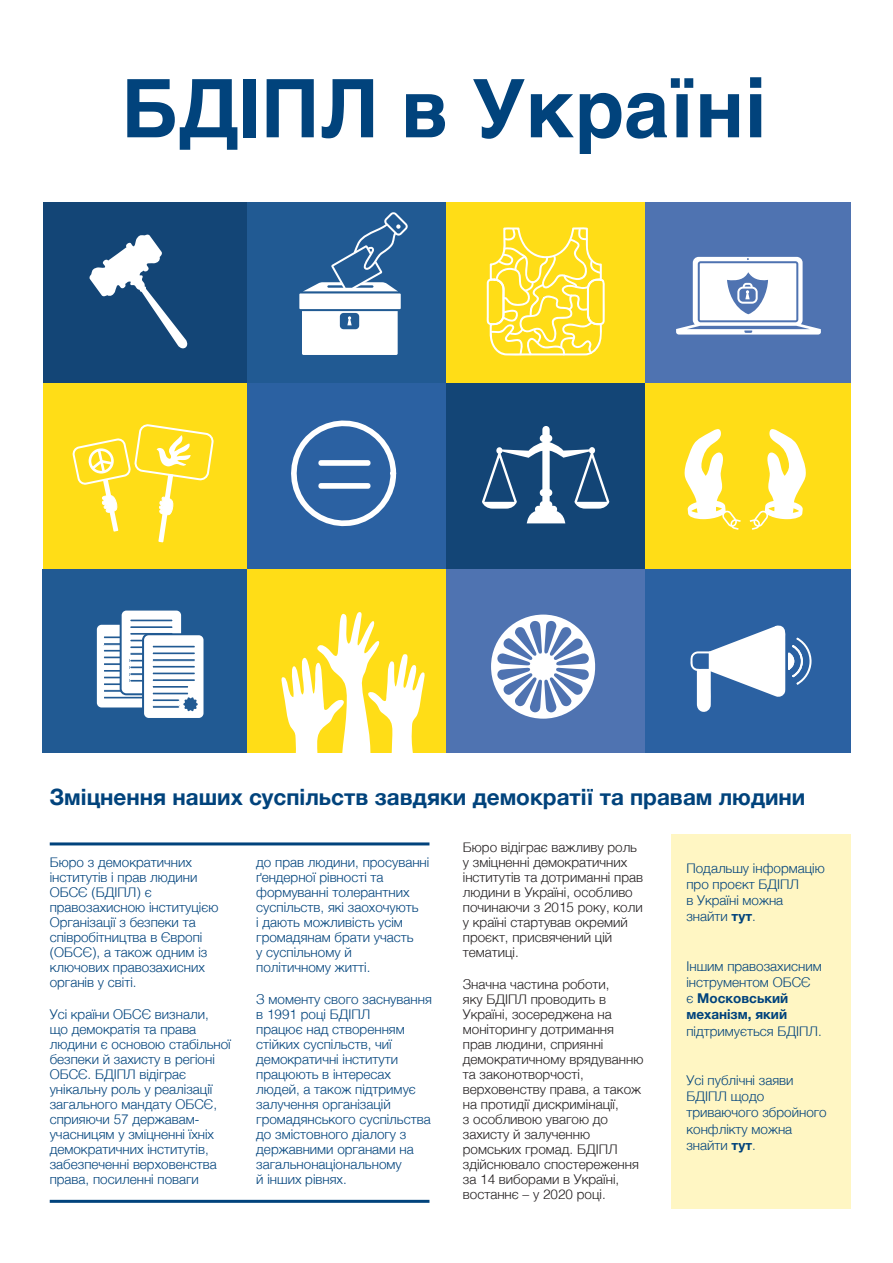
<style>
.page{position:relative;width:893px;height:1263px;background:#fff}
.page>*{position:absolute;margin:0;border:0;box-sizing:border-box;transform-origin:0 0}
.OSCE_Body_subheading{font:700 81px "Helvetica";color:#01437c}
.Subtitle{font:700 22.5px "Helvetica Neue";color:#01437c}
.OSCE_Body_flyer{font:300 13.5px/15px "Helvetica";color:#01437c}
.OSCE_Body_flyer-2{font:300 13.5px/15px "Helvetica";color:#231f20}
.s1{font-family:"Helvetica Neue";font-weight:700}
</style>
<div class="page">
<div style="left:671px;top:834px;width:179px;height:374px;background:#fff6c3"></div>
<div style="left:43px;top:202px;width:205px;height:181px;background:#134576"></div>
<div style="left:247px;top:202px;width:199px;height:181px;background:#215a93"></div>
<div style="left:446px;top:202px;width:198px;height:181px;background:#ffdd17"></div>
<div style="left:644px;top:202px;width:206px;height:181px;background:#4f73b1"></div>
<div style="left:43px;top:383px;width:205px;height:186px;background:#ffdd17"></div>
<div style="left:247px;top:383px;width:199px;height:186px;background:#2b61a2"></div>
<div style="left:446px;top:383px;width:198px;height:186px;background:#134576"></div>
<div style="left:644px;top:383px;width:206px;height:186px;background:#ffdd17"></div>
<div style="left:43px;top:569px;width:204px;height:184px;background:#215a93"></div>
<div style="left:247px;top:569px;width:199px;height:184px;background:#ffdd17"></div>
<div style="left:446px;top:569px;width:198px;height:184px;background:#4f73b1"></div>
<div style="left:644px;top:569px;width:206px;height:184px;background:#2b61a2"></div>
<div style="left:96px;top:624px;width:61px;height:84px;background:#fff;border-radius:6px"></div>
<div style="left:95px;top:623px;width:63px;height:86px;border:2px solid #215a93;border-radius:6px"></div>
<div style="left:103px;top:689px;width:44px;height:4px;border:1px solid #fff"></div>
<div style="left:103px;top:682px;width:44px;height:4px;border:1px solid #fff"></div>
<div style="left:103px;top:669px;width:44px;height:3px;border:1px solid #fff"></div>
<div style="left:103px;top:662px;width:44px;height:4px;border:1px solid #fff"></div>
<div style="left:103px;top:656px;width:37px;height:3px;border:1px solid #fff"></div>
<div style="left:103px;top:649px;width:37px;height:3px;border:1px solid #fff"></div>
<div style="left:103px;top:642px;width:28px;height:4px;border:1px solid #fff"></div>
<div style="left:103px;top:636px;width:28px;height:3px;border:1px solid #fff"></div>
<div style="left:103px;top:696px;width:44px;height:3px;border:1px solid #fff"></div>
<div style="left:121px;top:610px;width:61px;height:84px;background:#fff;border-radius:6px"></div>
<div style="left:120px;top:609px;width:63px;height:86px;border:2px solid #215a93;border-radius:6px"></div>
<div style="left:130px;top:625px;width:43px;height:4px;border:1px solid #fff"></div>
<div style="left:130px;top:632px;width:43px;height:3px;border:1px solid #fff"></div>
<div style="left:130px;top:646px;width:43px;height:3px;border:1px solid #fff"></div>
<div style="left:130px;top:652px;width:43px;height:4px;border:1px solid #fff"></div>
<div style="left:130px;top:659px;width:36px;height:3px;border:1px solid #fff"></div>
<div style="left:130px;top:666px;width:36px;height:3px;border:1px solid #fff"></div>
<div style="left:130px;top:672px;width:27px;height:4px;border:1px solid #fff"></div>
<div style="left:130px;top:679px;width:27px;height:3px;border:1px solid #fff"></div>
<div style="left:143px;top:634px;width:61px;height:85px;background:#fff;border-radius:6px"></div>
<div style="left:142px;top:633px;width:63px;height:87px;border:2px solid #215a93;border-radius:6px"></div>
<div style="left:152px;top:652px;width:44px;height:3px;border:1px solid #fff"></div>
<div style="left:152px;top:658px;width:44px;height:4px;border:1px solid #fff"></div>
<div style="left:152px;top:665px;width:44px;height:3px;border:1px solid #fff"></div>
<div style="left:152px;top:672px;width:44px;height:3px;border:1px solid #fff"></div>
<div style="left:152px;top:678px;width:44px;height:4px;border:1px solid #fff"></div>
<div style="left:152px;top:685px;width:37px;height:3px;border:1px solid #fff"></div>
<div style="left:152px;top:698px;width:28px;height:4px;border:1px solid #fff"></div>
<div style="left:152px;top:705px;width:28px;height:4px;border:1px solid #fff"></div>
<div style="left:152px;top:645px;width:44px;height:3px;border:1px solid #fff"></div>
<svg style="left:684px;top:429px;width:57px;height:101px"></svg>
<svg style="left:750px;top:429px;width:56px;height:101px"></svg>
<svg style="left:482px;top:426px;width:127px;height:97px"></svg>
<svg style="left:491px;top:614px;width:105px;height:105px"></svg>
<div style="left:298px;top:292px;width:104px;height:18px;background:#fff;border-radius:2px"></div>
<div style="left:297px;top:291px;width:106px;height:20px;border:2px solid #215a93;border-radius:2px"></div>
<svg style="left:302px;top:308px;width:96px;height:47px;background:#e6edf3"></svg>
<svg style="left:72px;top:425px;width:141px;height:117px"></svg>
<svg style="left:676px;top:257px;width:145px;height:78px"></svg>
<svg style="left:281px;top:612px;width:144px;height:141px"></svg>
<svg style="left:183px;top:697px;width:15px;height:15px"></svg>
<svg style="left:89px;top:234px;width:98px;height:114px"></svg>
<svg style="left:297px;top:212px;width:111px;height:84px"></svg>
<svg style="left:291px;top:420px;width:105px;height:107px"></svg>
<svg style="left:486px;top:227px;width:119px;height:129px"></svg>
<svg style="left:690px;top:625px;width:122px;height:87px"></svg>
<hr style="left:50px;top:1200px;width:379px;height:3px;background:#01437c">
<hr style="left:50px;top:842px;width:379px;height:3px;background:#01437c">
<p class="OSCE_Body_subheading" style="left:121px;top:59px;width:648px">БДІПЛ в Україні</p>
<p class="Subtitle" style="left:50px;top:779px;width:757px">Зміцнення наших суспільств завдяки демократії та правам людини</p>
<p class="OSCE_Body_flyer" style="left:50px;top:854px;width:170px">Бюро з демократичних інститутів і прав людини<br>ОБСЄ (БДІПЛ) є правозахисною інституцією<br>Організації з безпеки та співробітництва в Європі (ОБСЄ), а також одним із ключових правозахисних органів у світі.</p>
<p class="OSCE_Body_flyer" style="left:50px;top:1006px;width:183px">Усі країни ОБСЄ визнали,<br>що демократія та права людини є основою стабільної безпеки й захисту в регіоні<br>ОБСЄ. БДІПЛ відіграє унікальну роль у реалізації загального мандату ОБСЄ, сприяючи 57 державам&shy;учасницям у зміцненні їхніх демократичних інститутів, забезпеченні верховенства права, посиленні поваги</p>
<p class="OSCE_Body_flyer" style="left:256px;top:854px;width:175px">до прав людини, просуванні ґендерної рівності та формуванні толерантних суспільств, які заохочують<br>і дають можливість усім громадянам брати участь<br>у суспільному й політичному житті.</p>
<p class="OSCE_Body_flyer" style="left:256px;top:991px;width:177px">З моменту свого заснування в 1991 році БДІПЛ<br>працює над створенням стійких суспільств, чиї демократичні інститути працюють в інтересах людей, а також підтримує залучення організацій громадянського суспільства до змістовного діалогу з державними органами на загальнонаціональному<br>й інших рівнях.</p>
<p class="OSCE_Body_flyer-2" style="left:463px;top:839px;width:182px">Бюро відіграє важливу роль у зміцненні демократичних інститутів та дотриманні прав людини в Україні, особливо починаючи з 2015 року, коли у країні стартував окремий проєкт, присвячений цій тематиці.</p>
<p class="OSCE_Body_flyer-2" style="left:463px;top:976px;width:182px">Значна частина роботи,<br>яку БДІПЛ проводить в<br>Україні, зосереджена на моніторингу дотримання прав людини, сприянні демократичному врядуванню та законотворчості, верховенству права, а також на протидії дискримінації,<br>з особливою увагою до захисту й залученню ромських громад. БДІПЛ здійснювало спостереження за 14 виборами в Україні, востаннє – у 2020 році.</p>
<p class="OSCE_Body_flyer" style="left:686px;top:859px;width:140px;line-height:16.2px">Подальшу інформацію про проєкт БДІПЛ<br>в Україні можна знайти <span class="s1">тут</span>.</p>
<p class="OSCE_Body_flyer" style="left:686px;top:957px;width:137px;line-height:16.2px">Іншим правозахисним інструментом ОБСЄ<br>є <span class="s1">Московський механізм, який </span>підтримується БДІПЛ.</p>
<p class="OSCE_Body_flyer" style="left:686px;top:1071px;width:142px;line-height:16.2px">Усі публічні заяви<br>БДІПЛ щодо триваючого збройного конфлікту можна знайти <span class="s1">тут</span>.</p>
</div>
